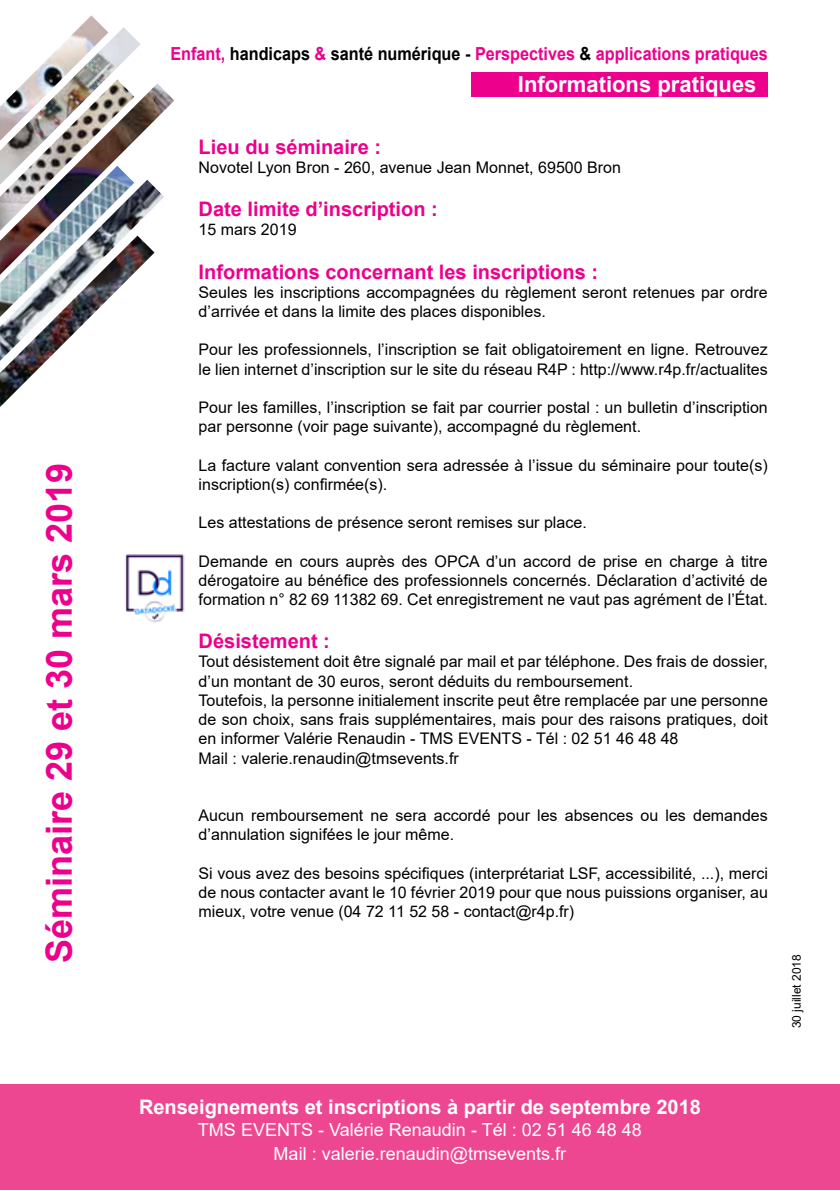
<style>
.page{position:relative;width:840px;height:1191px;background:#fff}
.page>*{position:absolute;margin:0;border:0;box-sizing:border-box;transform-origin:0 0}
.t1{font:700 36px "Arial";color:#ec008c}
.t2{font:700 22px "Arial";color:#fff}
.t3{font:700 20px "Arial";color:#ec008c}
.t4{font:700 20px "Arial";color:#fff}
.t5{font:18px/24px "Arial";color:#fff;text-align:center}
.t6{font:700 18px "Arial";color:#ec008c;scale:.9 1}
.t7{font:16px/19.2px "Arial";color:#000}
.t8{font:12px "Arial";color:#000}
.s1{color:#000}
</style>
<div class="page">
<div style="left:0;top:1084px;width:839px;height:106px;background:#ee4792"></div>
<img style="left:80px;top:15px;width:23px;height:12px">
<img style="left:27px;top:27px;width:114px;height:53px">
<img style="left:0;top:83px;width:174px;height:97px">
<img style="left:0;top:166px;width:134px;height:14px">
<img style="left:0;top:180px;width:164px;height:73px">
<img style="left:0;top:235px;width:154px;height:172px">
<div style="left:471px;top:72px;width:296px;height:24px;background:#ec008c"></div>
<img style="left:125px;top:554px;width:60px;height:69px">
<h1 class="t1" style="left:34px;top:963px;width:502px;rotate:-90deg">Séminaire 29 et 30 mars 2019</h1>
<p class="t6" style="left:170px;top:41px;width:665px">Enfant, <span class="s1">handicaps</span> &amp; <span class="s1">santé numérique -</span> Perspectives <span class="s1">&amp;</span> applications pratiques</p>
<h2 class="t2" style="left:517px;top:69px;width:240px">Informations pratiques</h2>
<p class="t3" style="left:198px;top:133px;width:184px">Lieu du séminaire :</p>
<p class="t7" style="left:198px;top:158px;width:423px">Novotel Lyon Bron - 260, avenue Jean Monnet, 69500 Bron</p>
<p class="t3" style="left:198px;top:195px;width:240px">Date limite d’inscription :</p>
<p class="t7" style="left:198px;top:220px;width:99px">15 mars 2019</p>
<p class="t3" style="left:198px;top:257px;width:400px">Informations concernant les inscriptions :</p>
<p class="t7" style="left:198px;top:282px;width:570px">Seules les inscriptions accompagnées du règlement seront retenues par ordre d’arrivée et dans la limite des places disponibles.</p>
<p class="t7" style="left:198px;top:340px;width:570px">Pour les professionnels, l’inscription se fait obligatoirement en ligne. Retrouvez le lien internet d’inscription sur le site du réseau R4P : http://www.r4p.fr/actualites</p>
<p class="t7" style="left:198px;top:398px;width:570px">Pour les familles, l’inscription se fait par courrier postal : un bulletin d’inscription par personne (voir page suivante), accompagné du règlement.</p>
<p class="t7" style="left:198px;top:455px;width:570px">La facture valant convention sera adressée à l’issue du séminaire pour toute(s) inscription(s) confirmée(s).</p>
<p class="t7" style="left:198px;top:513px;width:389px">Les attestations de présence seront remises sur place.</p>
<p class="t7" style="left:198px;top:551px;width:570px;text-align:justify">Demande en cours auprès des OPCA d’un accord de prise en charge à titre dérogatoire au bénéfice des professionnels concernés. Déclaration d’activité de formation n° 82 69 11382 69. Cet enregistrement ne vaut pas agrément de l’État.</p>
<p class="t3" style="left:198px;top:627px;width:133px">Désistement :</p>
<p class="t7" style="left:198px;top:652px;width:570px">Tout désistement doit être signalé par mail et par téléphone. Des frais de dossier, d’un montant de 30 euros, seront déduits du remboursement.<br>Toutefois, la personne initialement inscrite peut être remplacée par une personne de son choix, sans frais supplémentaires, mais pour des raisons pratiques, doit en informer Valérie Renaudin - TMS EVENTS - Tél : 02 51 46 48 48<br>Mail : valerie.renaudin@tmsevents.fr</p>
<p class="t7" style="left:198px;top:806px;width:570px">Aucun remboursement ne sera accordé pour les absences ou les demandes d’annulation signifées le jour même.</p>
<p class="t7" style="left:198px;top:863px;width:570px;text-align:justify">Si vous avez des besoins spécifiques (interprétariat LSF, accessibilité, ...), merci de nous contacter avant le 10 février 2019 pour que nous puissions organiser, au mieux, votre venue (04 72 11 52 58 - contact@r4p.fr)</p>
<p class="t8" style="left:788px;top:1028px;width:76px;rotate:-90deg">30 juillet 2018</p>
<p class="t4" style="left:139px;top:1093px;width:563px">Renseignements et inscriptions à partir de septembre 2018</p>
<p class="t5" style="left:198px;top:1117px;width:445px">TMS EVENTS - Valérie Renaudin - Tél : 02 51 46 48 48<br>Mail : valerie.renaudin@tmsevents.fr</p>
</div>
